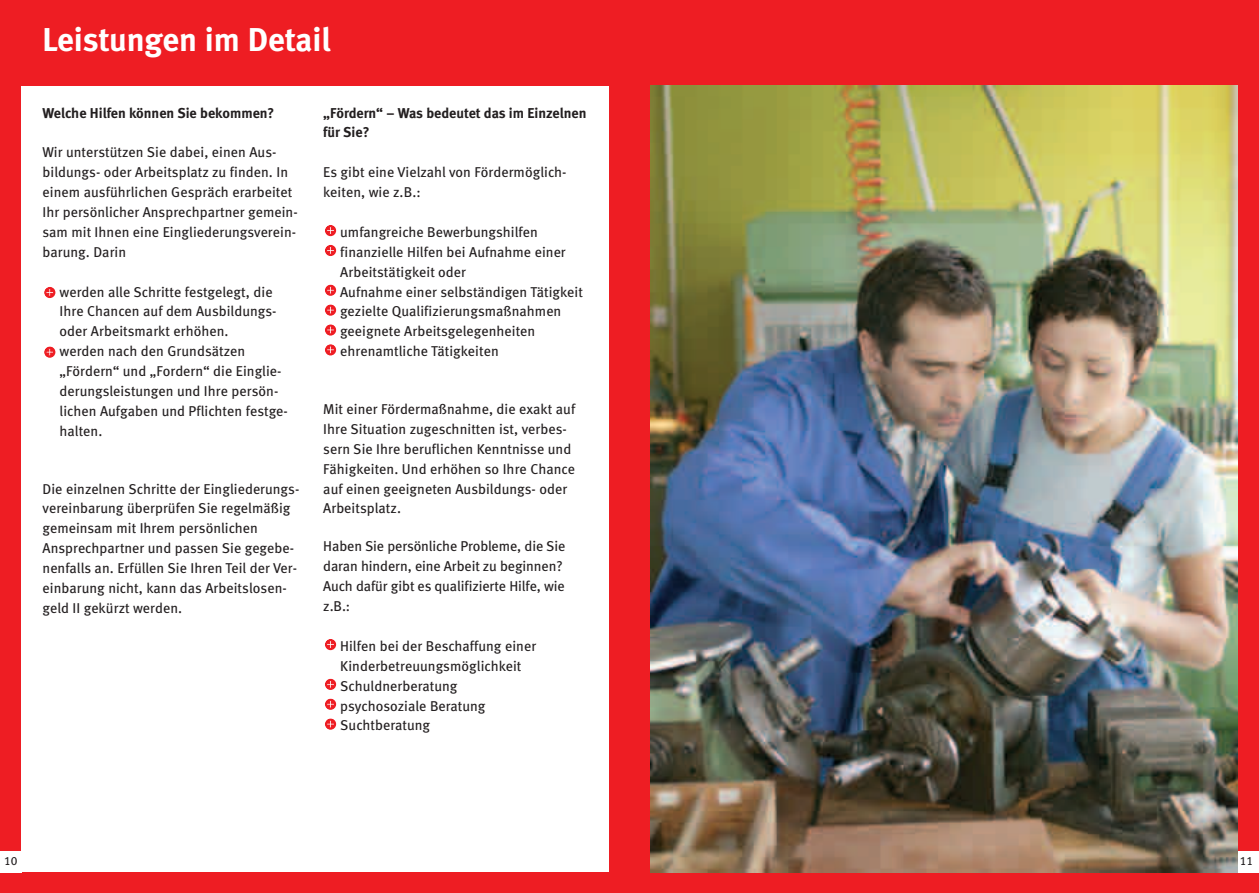
<style>
.page{position:relative;width:1259px;height:893px;background:#fff}
.page>*{position:absolute;margin:0;border:0;box-sizing:border-box;transform-origin:0 0}
.t1{font:33px "Meta Bold LF";letter-spacing:-.005em;color:#fff}
.t2{font:14.25px/19.8px "Meta Book LF";letter-spacing:.005em;color:#231f20}
.t3{font:14.25px/19.8px "Meta Bold LF";color:#231f20}
.t4{font:12px "Meta Book LF";color:#231f20}
</style>
<div class="page">
<div style="left:0;top:0;width:1258px;height:892px;background:#ee1d23"></div>
<div style="left:1237px;top:850px;width:21px;height:22px;background:#fff"></div>
<div style="left:0;top:850px;width:21px;height:22px;background:#fff"></div>
<div style="left:21px;top:43px;width:587px;height:829px;background:#fff"></div>
<svg style="left:44px;top:346px;width:11px;height:12px"></svg>
<svg style="left:45px;top:348px;width:9px;height:8px"></svg>
<svg style="left:44px;top:287px;width:11px;height:11px"></svg>
<svg style="left:45px;top:288px;width:9px;height:9px"></svg>
<svg style="left:325px;top:718px;width:11px;height:11px"></svg>
<svg style="left:326px;top:719px;width:9px;height:9px"></svg>
<svg style="left:325px;top:698px;width:11px;height:11px"></svg>
<svg style="left:326px;top:700px;width:9px;height:8px"></svg>
<svg style="left:325px;top:678px;width:11px;height:12px"></svg>
<svg style="left:326px;top:680px;width:9px;height:8px"></svg>
<div style="left:325px;top:639px;width:11px;height:11px;background:#ee1d23;border-radius:50%"></div>
<svg style="left:326px;top:640px;width:9px;height:8px"></svg>
<svg style="left:325px;top:344px;width:11px;height:11px"></svg>
<svg style="left:326px;top:345px;width:9px;height:9px"></svg>
<svg style="left:325px;top:324px;width:11px;height:11px"></svg>
<svg style="left:326px;top:326px;width:9px;height:8px"></svg>
<svg style="left:325px;top:304px;width:11px;height:12px"></svg>
<svg style="left:326px;top:306px;width:9px;height:8px"></svg>
<svg style="left:325px;top:284px;width:11px;height:12px"></svg>
<svg style="left:326px;top:286px;width:9px;height:8px"></svg>
<svg style="left:325px;top:245px;width:11px;height:11px"></svg>
<svg style="left:326px;top:246px;width:9px;height:9px"></svg>
<svg style="left:325px;top:225px;width:11px;height:11px"></svg>
<svg style="left:326px;top:226px;width:9px;height:9px"></svg>
<img style="left:651px;top:85px;width:586px;height:787px">
<div style="left:21px;top:0;width:587px;height:85px;background:#ee1d23"></div>
<h1 class="t1" style="left:43px;top:28px;width:290px">Leistungen im Detail</h1>
<p class="t3" style="left:43px;top:104px;width:233px">Welche Hilfen können Sie bekommen?</p>
<p class="t2" style="left:43px;top:143px;width:257px">Wir unterstützen Sie dabei, einen Aus&shy;bildungs- oder Arbeitsplatz zu finden. In einem ausführlichen Gespräch erarbeitet Ihr persönlicher Ansprechpartner gemein&shy;sam mit Ihnen eine Eingliederungsverein&shy;barung. Darin</p>
<p class="t2" style="left:60px;top:283px;width:230px">werden alle Schritte festgelegt, die<br>Ihre Chancen auf dem Ausbildungs&shy;oder Arbeitsmarkt erhöhen.<br>werden nach den Grundsätzen „Fördern“ und „Fordern“ die Einglie&shy;derungsleistungen und Ihre persön&shy;lichen Aufgaben und Pflichten festge&shy;halten.</p>
<p class="t2" style="left:43px;top:480px;width:258px">Die einzelnen Schritte der Eingliederungs&shy;vereinbarung überprüfen Sie regelmäßig gemeinsam mit Ihrem persönlichen Ansprechpartner und passen Sie gegebe&shy;nenfalls an. Erfüllen Sie Ihren Teil der Ver&shy;einbarung nicht, kann das Arbeitslosen&shy;geld II gekürzt werden.</p>
<p class="t3" style="left:323px;top:104px;width:265px">„Fördern“ – Was bedeutet das im Einzelnen für Sie?</p>
<p class="t2" style="left:323px;top:163px;width:245px">Es gibt eine Vielzahl von Fördermöglich&shy;keiten, wie z.B.:</p>
<p class="t2" style="left:340px;top:223px;width:244px">umfangreiche Bewerbungshilfen finanzielle Hilfen bei Aufnahme einer Arbeitstätigkeit oder<br>Aufnahme einer selbständigen Tätigkeit gezielte Qualifizierungsmaßnahmen geeignete Arbeitsgelegenheiten ehrenamtliche Tätigkeiten</p>
<p class="t2" style="left:323px;top:400px;width:253px">Mit einer Fördermaßnahme, die exakt auf Ihre Situation zugeschnitten ist, verbes&shy;sern Sie Ihre beruflichen Kenntnisse und Fähigkeiten. Und erhöhen so Ihre Chance auf einen geeigneten Ausbildungs- oder Arbeitsplatz.</p>
<p class="t2" style="left:323px;top:537px;width:244px">Haben Sie persönliche Probleme, die Sie daran hindern, eine Arbeit zu beginnen?<br>Auch dafür gibt es qualifizierte Hilfe, wie z.B.:</p>
<p class="t2" style="left:340px;top:637px;width:197px">Hilfen bei der Beschaffung einer<br>Kinderbetreuungsmöglichkeit<br>Schuldnerberatung psychosoziale Beratung<br>Suchtberatung</p>
<p class="t4" style="left:4px;top:856px;width:15px">10</p>
<p class="t4" style="left:1239px;top:856px;width:15px">11</p>
</div>
